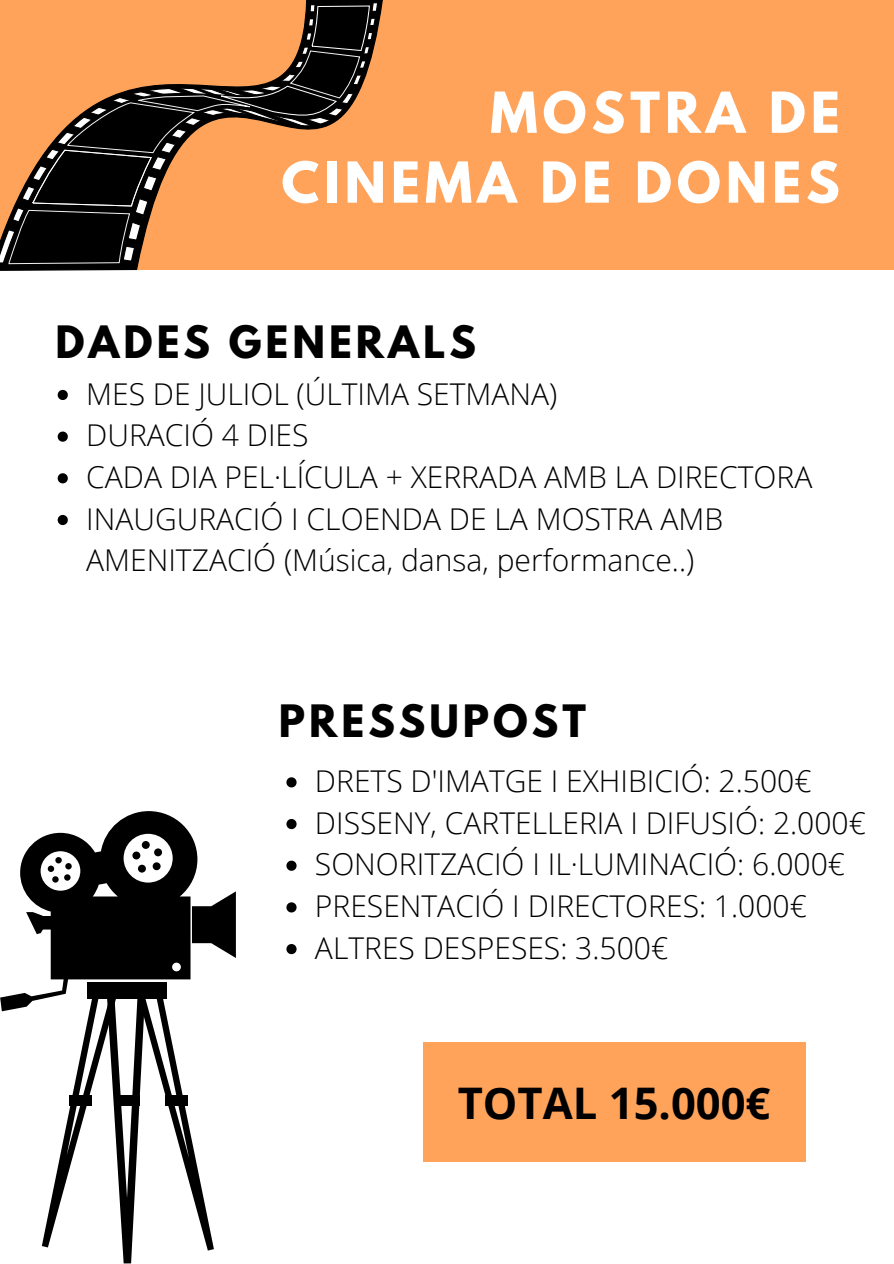
<style>
.page{position:relative;width:894px;height:1264px;background:#fff}
.page>*{position:absolute;margin:0;border:0;box-sizing:border-box;transform-origin:0 0}
.t1{font:700 50.1px/69.8px "League Spartan";letter-spacing:.1em;color:#fff;text-align:right}
.t2{font:700 43.5px "Open Sans";color:#000}
.t3{font:700 39.45px "League Spartan";letter-spacing:.1em;color:#000}
.t4{font:300 30px/41.7px "Open Sans";color:#000}
</style>
<div class="page">
<div style="left:0;top:0;width:893px;height:269px;background:#ffa35a"></div>
<div style="left:423px;top:1042px;width:382px;height:119px;background:#ffa35a"></div>
<svg style="left:2px;top:0;width:372px;height:271px"></svg>
<svg style="left:0;top:5px;width:383px;height:265px"></svg>
<svg style="left:0;top:811px;width:235px;height:452px"></svg>
<svg style="left:58px;top:390px;width:10px;height:10px"></svg>
<svg style="left:58px;top:431px;width:10px;height:10px"></svg>
<svg style="left:58px;top:473px;width:10px;height:10px"></svg>
<svg style="left:58px;top:515px;width:10px;height:10px"></svg>
<svg style="left:286px;top:777px;width:10px;height:10px"></svg>
<svg style="left:286px;top:819px;width:10px;height:10px"></svg>
<svg style="left:286px;top:860px;width:10px;height:10px"></svg>
<svg style="left:286px;top:902px;width:10px;height:10px"></svg>
<svg style="left:286px;top:944px;width:10px;height:10px"></svg>
<p class="t1" style="left:281px;top:84px;width:559px">MOSTRA DE<br>CINEMA DE DONES</p>
<p class="t3" style="left:55px;top:322px;width:422px">DADES GENERALS</p>
<p class="t4" style="left:86px;top:372px;width:472px">MES DE JULIOL (ÚLTIMA SETMANA)</p>
<p class="t4" style="left:86px;top:414px;width:224px">DURACIÓ 4 DIES</p>
<p class="t4" style="left:86px;top:455px;width:727px">CADA DIA PEL·LÍCULA + XERRADA AMB LA DIRECTORA</p>
<p class="t4" style="left:86px;top:497px;width:638px">INAUGURACIÓ I CLOENDA DE LA MOSTRA AMB<br>AMENITZACIÓ (Música, dansa, performance..)</p>
<p class="t3" style="left:279px;top:701px;width:308px">PRESSUPOST</p>
<p class="t4" style="left:315px;top:759px;width:498px">DRETS D'IMATGE I EXHIBICIÓ: 2.500€</p>
<p class="t4" style="left:315px;top:801px;width:552px">DISSENY, CARTELLERIA I DIFUSIÓ: 2.000€</p>
<p class="t4" style="left:315px;top:842px;width:531px">SONORITZACIÓ I IL·LUMINACIÓ: 6.000€</p>
<p class="t4" style="left:315px;top:884px;width:493px">PRESENTACIÓ I DIRECTORES: 1.000€</p>
<p class="t4" style="left:315px;top:926px;width:354px">ALTRES DESPESES: 3.500€</p>
<p class="t2" style="left:457px;top:1072px;width:314px">TOTAL 15.000€</p>
</div>
